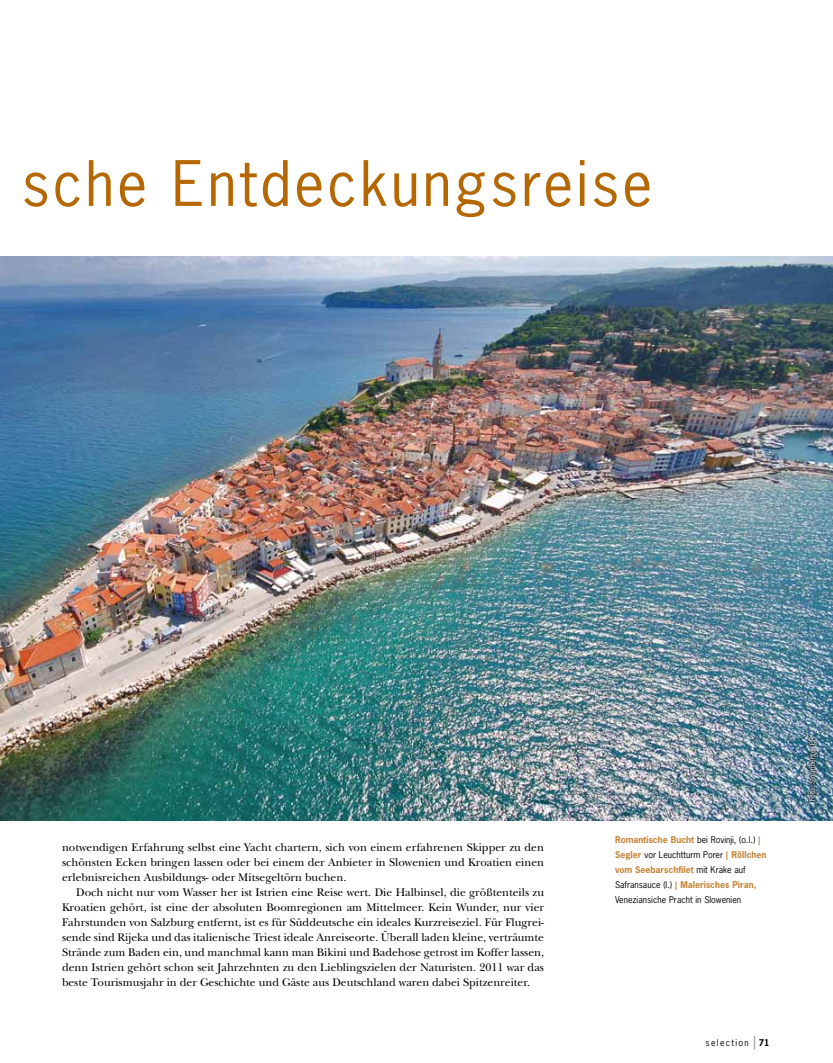
<style>
.page{position:relative;width:833px;height:1063px;background:#fff}
.page>*{position:absolute;margin:0;border:0;box-sizing:border-box;transform-origin:0 0}
.t1{font:58.75px "News Gothic Std";letter-spacing:.05em;color:#b56802}
.t2{font:11.5px/15px "New Baskerville Std";color:#000;text-align:justify}
.t3{font:8.75px/15px "News Gothic Std";color:#000}
.t4{font:8.75px "News Gothic Std";letter-spacing:.15em;color:#000}
.t5{font:6.88px "News Gothic Std";color:#fff}
.s1{font-weight:700;color:#c58337}
.s2{font-size:13.75px;color:#9d9c9c}
.s3{font-weight:700}
</style>
<div class="page">
<img style="left:0;top:257px;width:833px;height:564px">
<div style="left:806px;top:735px;width:13px;height:68px;background:#000;opacity:.95"></div>
<h1 class="t1" style="left:21px;top:146px;width:632px">sche Entdeckungsreise</h1>
<p class="t2" style="left:62px;top:840px;width:483px">notwendigen Erfahrung selbst eine Yacht chartern, sich von einem erfahrenen Skipper zu den schönsten Ecken bringen lassen oder bei einem der Anbieter in Slowenien und Kroatien einen erlebnisreichen Ausbildungs- oder Mitsegeltörn buchen.</p>
<p class="t2" style="left:62px;top:885px;width:483px;text-indent:14px">Doch nicht nur vom Wasser her ist Istrien eine Reise wert. Die Halbinsel, die größtenteils zu Kroatien gehört, ist eine der absoluten Boomregionen am Mittelmeer. Kein Wunder, nur vier Fahrstunden von Salzburg entfernt, ist es für Süddeutsche ein ideales Kurzreiseziel. Für Flugrei&shy;sende sind Rijeka und das italienische Triest ideale Anreiseorte. Überall laden kleine, verträumte Strände zum Baden ein, und manchmal kann man Bikini und Badehose getrost im Koffer lassen, denn Istrien gehört schon seit Jahrzehnten zu den Lieblingszielen der Naturisten. 2011 war das beste Tourismusjahr in der Geschichte und Gäste aus Deutschland waren dabei Spitzenreiter.</p>
<p class="t3" style="left:615px;top:832px;width:153px"><span class="s1">Romantische Bucht</span> bei Rovinji, (o.l.) <span class="s1">| Segler</span> vor Leuchtturm Porer <span class="s1">| Röllchen vom Seebarschfilet</span> mit Krake auf Safransauce (l.) <span class="s1">| Malerisches Piran, </span>Veneziansiche Pracht in Slowenien</p>
<p class="t5" style="left:807px;top:801px;width:65px;rotate:-90deg">Foto: Stromberger PR</p>
<p class="t4" style="left:705px;top:1037px;width:66px">selection <span class="s2">|</span> <span class="s3">71</span></p>
</div>
